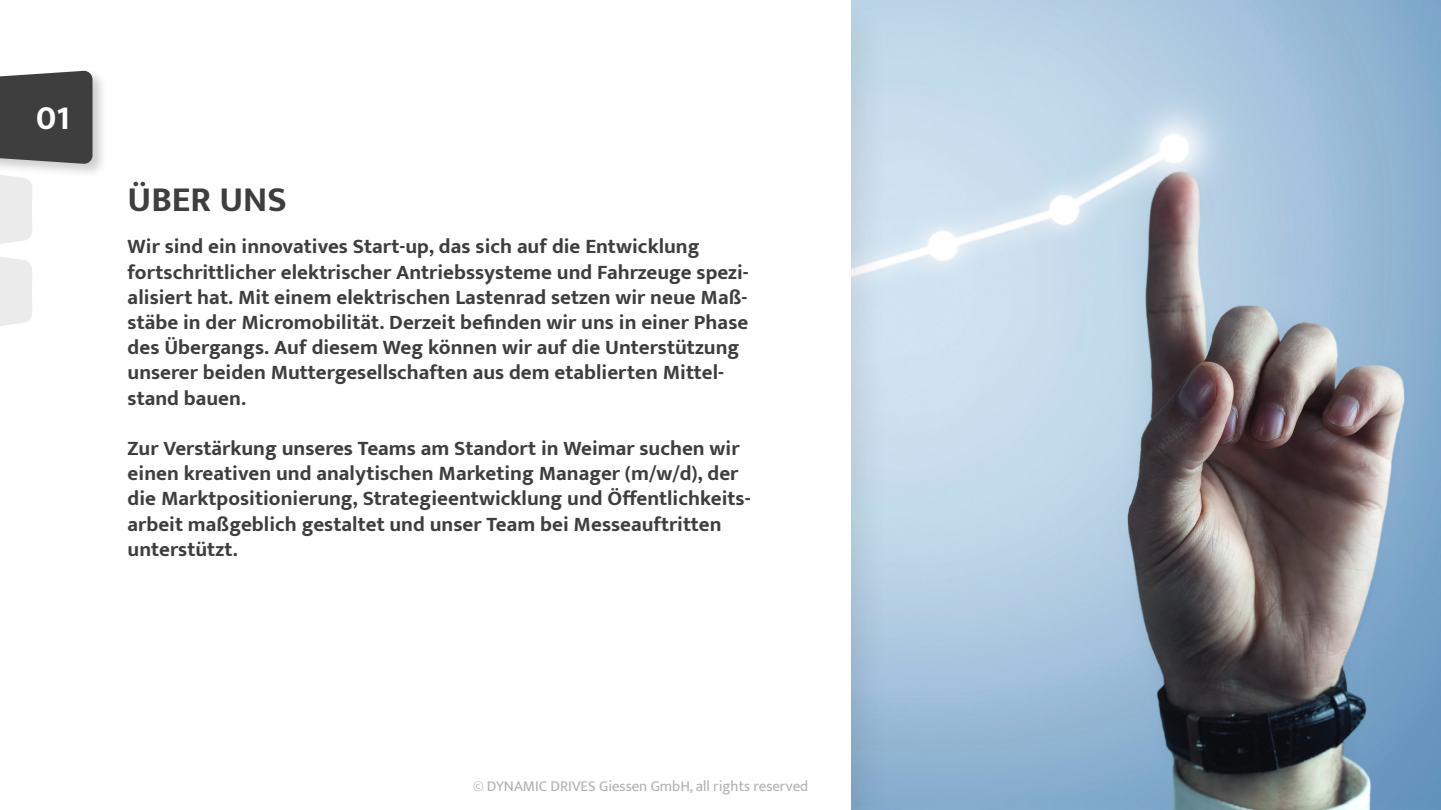
<style>
.page{position:relative;width:1441px;height:810px;background:#fff}
.page>*{position:absolute;margin:0;border:0;box-sizing:border-box;transform-origin:0 0}
.DDG-Kapitel_Headline_1{font:700 36px "Mukta Mahee";color:#3e3e3f}
.t1{font:700 36px "Mukta Mahee";color:#fff}
.DDG-Kapitel_Subline{font:700 21px/25.2px "Mukta Mahee";color:#3e3e3f}
.t2{font:15px "Mukta Mahee";color:#b1b1b1}
</style>
<div class="page">
<img style="left:890px;top:0;width:550px;height:810px">
<div style="left:0;top:0;width:890px;height:810px;background:#000;opacity:.1"></div>
<div style="left:0;top:0;width:850px;height:810px;background:#fff"></div>
<svg style="left:0;top:179px;width:32px;height:147px;background:#ededed"></svg>
<div style="left:0;top:68px;width:108px;height:111px;background:#000;opacity:.2"></div>
<div style="left:0;top:71px;width:92px;height:93px;background:#3e3e3f"></div>
<p class="t1" style="left:36px;top:95px;width:36px">01</p>
<p class="DDG-Kapitel_Headline_1" style="left:128px;top:177px;width:160px">ÜBER UNS</p>
<p class="DDG-Kapitel_Subline" style="left:128px;top:233px;width:622px">Wir sind ein innovatives Start-up, das sich auf die Entwicklung fortschrittlicher elektrischer Antriebssysteme und Fahrzeuge spezi&shy;alisiert hat. Mit einem elektrischen Lastenrad setzen wir neue Maß&shy;stäbe in der Micromobilität. Derzeit befinden wir uns in einer Phase des Übergangs. Auf diesem Weg können wir auf die Unterstützung unserer beiden Muttergesellschaften aus dem etablierten Mittel&shy;stand bauen.</p>
<p class="DDG-Kapitel_Subline" style="left:128px;top:435px;width:624px">Zur Verstärkung unseres Teams am Standort in Weimar suchen wir einen kreativen und analytischen Marketing Manager (m/w/d), der die Marktpositionierung, Strategieentwicklung und Öffentlichkeits&shy;arbeit maßgeblich gestaltet und unser Team bei Messeauftritten unterstützt.</p>
<p class="t2" style="left:473px;top:777px;width:337px">© DYNAMIC DRIVES Giessen GmbH, all rights reserved</p>
</div>
